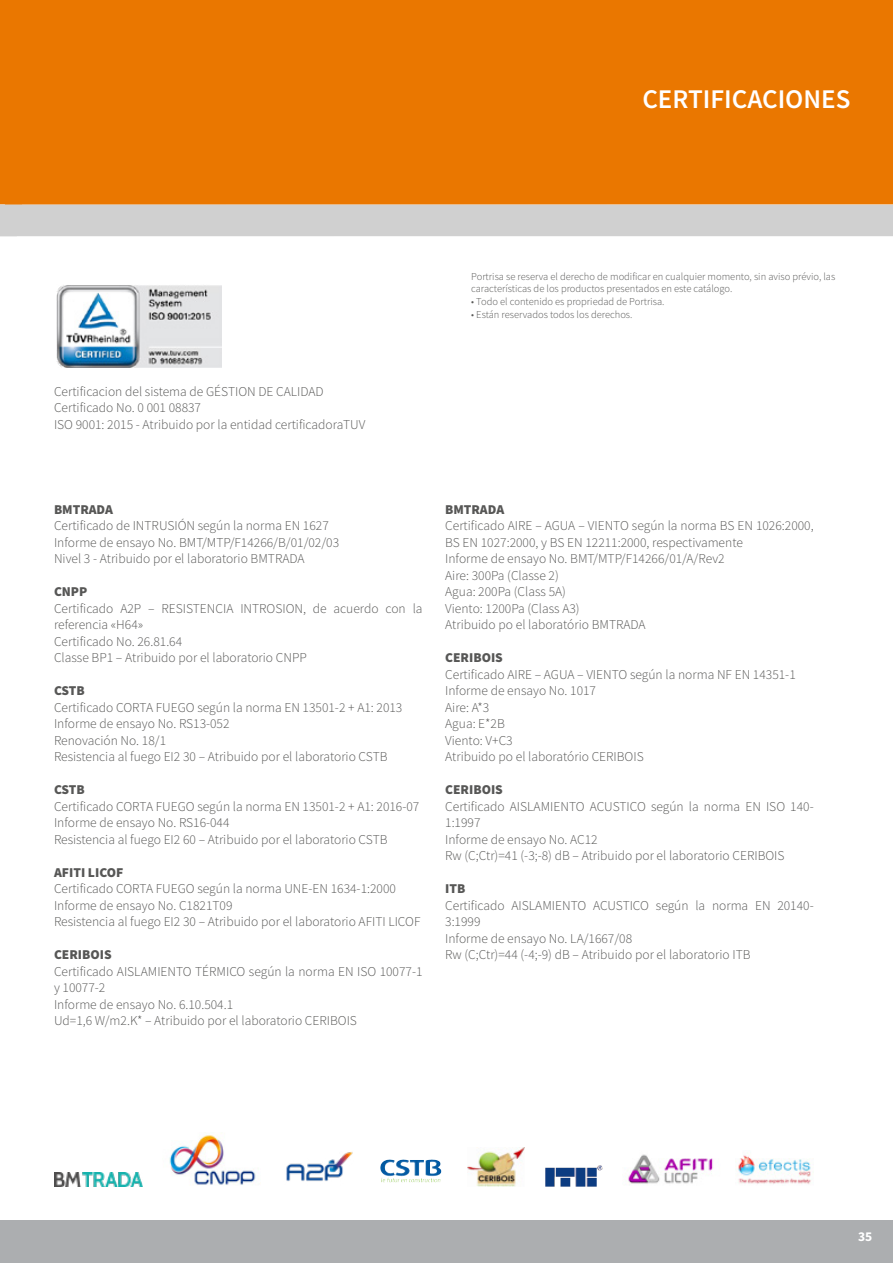
<style>
.page{position:relative;width:893px;height:1263px;background:#fff}
.page>*{position:absolute;margin:0;border:0;box-sizing:border-box;transform-origin:0 0}
.t1{font:600 27px "Source Sans Pro";color:#fff}
.t2{font:300 13.5px/16.5px "Source Sans Pro";color:#575756}
.t3{font:900 13.5px "Source Sans Pro";color:#575756}
.t4{font:700 13.5px "Source Sans Pro";color:#fff}
.t5{font:300 10.5px/12.6px "Source Sans Pro";color:#575756}
</style>
<div class="page">
<div style="left:0;top:0;width:22px;height:204px;background:#ea7700"></div>
<div style="left:5px;top:0;width:888px;height:205px;background:#ea7700"></div>
<div style="left:0;top:205px;width:893px;height:31px;background:#d0d0d0"></div>
<img style="left:468px;top:1147px;width:57px;height:40px">
<img style="left:54px;top:1173px;width:88px;height:14px">
<img style="left:396px;top:1159px;width:45px;height:17px">
<img style="left:57px;top:285px;width:165px;height:83px">
<img style="left:628px;top:1154px;width:85px;height:30px">
<img style="left:738px;top:1155px;width:73px;height:29px">
<img style="left:169px;top:1135px;width:87px;height:50px">
<img style="left:286px;top:1152px;width:67px;height:29px">
<img style="left:545px;top:1165px;width:57px;height:22px">
<div style="left:0;top:1220px;width:893px;height:43px;background:#acaeb0"></div>
<h1 class="t1" style="left:642px;top:82px;width:210px">CERTIFICACIONES</h1>
<p class="t2" style="left:54px;top:383px;width:313px">Certificacion del sistema de GÉSTION DE CALIDAD<br>Certificado No. 0 001 08837<br>ISO 9001: 2015 - Atribuido por la entidad certificadoraTUV</p>
<p class="t5" style="left:471px;top:270px;width:366px">Portrisa se reserva el derecho de modificar en cualquier momento, sin aviso prévio, las características de los productos presentados en este catálogo.</p>
<p class="t5" style="left:471px;top:295px;width:195px">• Todo el contenido es propriedad de Portrisa.</p>
<p class="t5" style="left:471px;top:308px;width:163px">• Están reservados todos los derechos.</p>
<p class="t3" style="left:54px;top:500px;width:61px">BMTRADA</p>
<p class="t2" style="left:54px;top:518px;width:287px">Certificado de INTRUSIÓN según la norma EN 1627<br>Informe de ensayo No. BMT/MTP/F14266/B/01/02/03<br>Nivel 3 - Atribuido por el laboratorio BMTRADA</p>
<p class="t3" style="left:54px;top:583px;width:35px">CNPP</p>
<p class="t2" style="left:54px;top:600px;width:370px">Certificado A2P – RESISTENCIA INTROSION, de acuerdo con la referencia «H64»<br>Certificado No. 26.81.64<br>Classe BP1 – Atribuido por el laboratorio CNPP</p>
<p class="t3" style="left:54px;top:682px;width:32px">CSTB</p>
<p class="t2" style="left:54px;top:699px;width:350px">Certificado CORTA FUEGO según la norma EN 13501-2 + A1: 2013<br>Informe de ensayo No. RS13-052<br>Renovación No. 18/1<br>Resistencia al fuego EI2 30 – Atribuido por el laboratorio CSTB</p>
<p class="t3" style="left:54px;top:781px;width:32px">CSTB</p>
<p class="t2" style="left:54px;top:798px;width:367px">Certificado CORTA FUEGO según la norma EN 13501-2 + A1: 2016-07<br>Informe de ensayo No. RS16-044<br>Resistencia al fuego EI2 60 – Atribuido por el laboratorio CSTB</p>
<p class="t3" style="left:54px;top:863px;width:71px">AFITI LICOF</p>
<p class="t2" style="left:54px;top:881px;width:368px">Certificado CORTA FUEGO según la norma UNE-EN 1634-1:2000<br>Informe de ensayo No. C1821T09<br>Resistencia al fuego EI2 30 – Atribuido por el laboratorio AFITI LICOF</p>
<p class="t3" style="left:54px;top:945px;width:59px">CERIBOIS</p>
<p class="t2" style="left:54px;top:963px;width:370px">Certificado AISLAMIENTO TÉRMICO según la norma EN ISO 10077-1 y 10077-2<br>Informe de ensayo No. 6.10.504.1<br>Ud=1,6 W/m2.K* – Atribuido por el laboratorio CERIBOIS</p>
<p class="t3" style="left:445px;top:500px;width:61px">BMTRADA</p>
<p class="t2" style="left:445px;top:518px;width:370px">Certificado AIRE – AGUA – VIENTO según la norma BS EN 1026:2000, BS EN 1027:2000, y BS EN 12211:2000, respectivamente<br>Informe de ensayo No. BMT/MTP/F14266/01/A/Rev2<br>Aire: 300Pa (Classe 2)<br>Agua: 200Pa (Class 5A)<br>Viento: 1200Pa (Class A3)<br>Atribuido po el laboratório BMTRADA</p>
<p class="t3" style="left:445px;top:649px;width:59px">CERIBOIS</p>
<p class="t2" style="left:445px;top:666px;width:352px">Certificado AIRE – AGUA – VIENTO según la norma NF EN 14351-1<br>Informe de ensayo No. 1017<br>Aire: A*3<br>Agua: E*2B<br>Viento: V+C3<br>Atribuido po el laboratório CERIBOIS</p>
<p class="t3" style="left:445px;top:781px;width:59px">CERIBOIS</p>
<p class="t2" style="left:445px;top:798px;width:370px">Certificado AISLAMIENTO ACUSTICO según la norma EN ISO 140- 1:1997<br>Informe de ensayo No. AC12<br>Rw (C;Ctr)=41 (-3;-8) dB – Atribuido por el laboratorio CERIBOIS</p>
<p class="t3" style="left:445px;top:879px;width:22px">ITB</p>
<p class="t2" style="left:445px;top:897px;width:370px">Certificado AISLAMIENTO ACUSTICO según la norma EN 20140- 3:1999<br>Informe de ensayo No. LA/1667/08<br>Rw (C;Ctr)=44 (-4;-9) dB – Atribuido por el laboratorio ITB</p>
<p class="t4" style="left:858px;top:1227px;width:16px">35</p>
</div>
